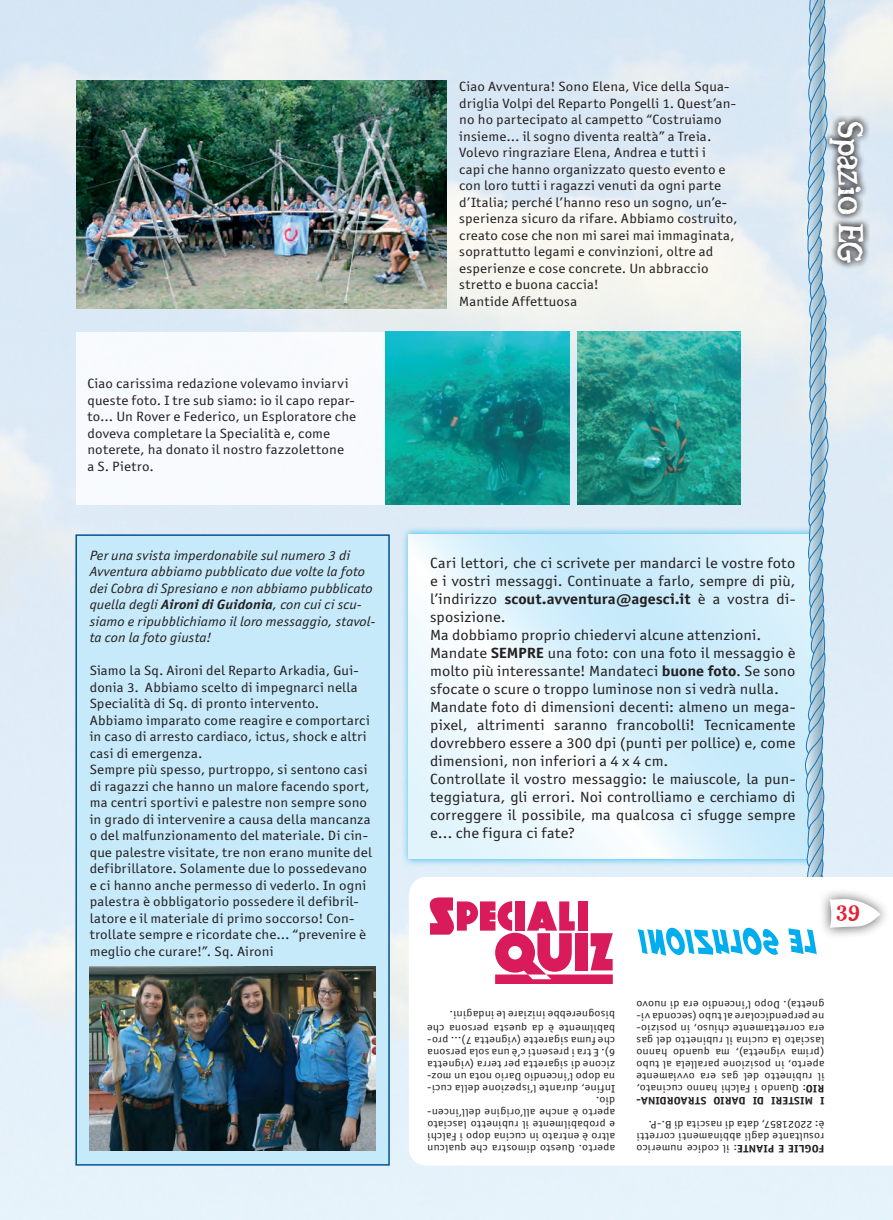
<style>
.page{position:relative;width:893px;height:1220px;background:#fff}
.page>*{position:absolute;margin:0;border:0;box-sizing:border-box;transform-origin:0 0}
.t1{font:27px "Seriffic Grunge";color:#fff}
.t2{font:18px "Seriffic Grunge";color:#e71d2e}
.Normale{font:14.85px/18px "Officina Sans ITC Std";letter-spacing:.01em;color:#231f20;text-align:justify;scale:1.11 1}
.Normale-2{font:13.5px/16.5px "Officina Sans ITC Std";letter-spacing:.015em;color:#231f20;scale:1.11 1}
.Normale-3{font:italic 13.5px/16.5px "Officina Sans ITC Std";letter-spacing:.005em;color:#231f20;scale:1.11 1}
.Normale-4{font:10.8px/12px "Officina Sans ITC Std";letter-spacing:.02em;color:#231f20;text-align:justify;scale:1.11 1}
.s1{font-weight:700}
</style>
<div class="page">
<img style="left:0;top:0;width:892px;height:1220px">
<svg style="left:408px;top:877px;width:484px;height:288px"></svg>
<div style="left:818px;top:888px;width:72px;height:50px;background:#231f20;opacity:.75"></div>
<svg style="left:829px;top:899px;width:51px;height:28px"></svg>
<div style="left:76px;top:332px;width:465px;height:173px;background:#f8fafd"></div>
<svg style="left:829px;top:114px;width:41px;height:156px;background:#9fa4aa"></svg>
<div style="left:427px;top:893px;width:185px;height:95px;background:#fff"></div>
<svg style="left:429px;top:897px;width:183px;height:87px"></svg>
<img style="left:76px;top:80px;width:370px;height:229px">
<img style="left:385px;top:332px;width:184px;height:173px">
<img style="left:577px;top:332px;width:162px;height:173px">
<div style="left:401px;top:526px;width:423px;height:340px;background:#00aeef;opacity:.75"></div>
<svg style="left:408px;top:534px;width:395px;height:325px"></svg>
<div style="left:76px;top:535px;width:313px;height:629px;background:#c6eafa"></div>
<div style="left:75px;top:534px;width:314px;height:631px;border:2px solid #015394"></div>
<img style="left:90px;top:966px;width:285px;height:184px">
<svg style="left:803px;top:0;width:26px;height:877px;background:#adcbde"></svg>
<svg style="left:637px;top:927px;width:179px;height:28px"></svg>
<p class="Normale-2" style="left:87px;top:375px;width:243px">Ciao carissima redazione volevamo inviarvi queste foto. I tre sub siamo: io il capo repar&shy;to... Un Rover e Federico, un Esploratore che doveva completare la Specialità e, come</p>
<p class="Normale-2" style="left:87px;top:441px;width:232px">noterete, ha donato il nostro fazzolettone</p>
<p class="Normale-2" style="left:87px;top:458px;width:61px">a S. Pietro.</p>
<p class="Normale-3" style="left:90px;top:547px;width:258px">Per una svista imperdonabile sul numero 3 di Avventura abbiamo pubblicato due volte la foto dei Cobra di Spresiano e non abbiamo pubblicato quella degli <span class="s1">Aironi di Guidonia</span>, con cui ci scu&shy;siamo e ripubblichiamo il loro messaggio, stavol&shy;ta con la foto giusta!</p>
<p class="Normale-2" style="left:90px;top:662px;width:244px;text-align:justify">Siamo la Sq. Aironi del Reparto Arkadia, Gui&shy;donia 3. Abbiamo scelto di impegnarci nella Specialità di Sq. di pronto intervento.</p>
<p class="Normale-2" style="left:90px;top:711px;width:254px">Abbiamo imparato come reagire e comportarci in caso di arresto cardiaco, ictus, shock e altri casi di emergenza.</p>
<p class="Normale-2" style="left:90px;top:761px;width:255px">Sempre più spesso, purtroppo, si sentono casi di ragazzi che hanno un malore facendo sport, ma centri sportivi e palestre non sempre sono in grado di intervenire a causa della mancanza o del malfunzionamento del materiale. Di cin&shy;que palestre visitate, tre non erano munite del defibrillatore. Solamente due lo possedevano e ci hanno anche permesso di vederlo. In ogni palestra è obbligatorio possedere il defibril&shy;latore e il materiale di primo soccorso! Con&shy;trollate sempre e ricordate che... “prevenire è meglio che curare!”. Sq. Aironi</p>
<p class="Normale-2" style="left:459px;top:78px;width:252px">Ciao Avventura! Sono Elena, Vice della Squa&shy;driglia Volpi del Reparto Pongelli 1. Quest’an&shy;no ho partecipato al campetto “Costruiamo insieme... il sogno diventa realtà” a Treia.<br>Volevo ringraziare Elena, Andrea e tutti i<br>capi che hanno organizzato questo evento e con loro tutti i ragazzi venuti da ogni parte d’Italia; perché l’hanno reso un sogno, un’e&shy;sperienza sicuro da rifare. Abbiamo costruito, creato cose che non mi sarei mai immaginata, soprattutto legami e convinzioni, oltre ad esperienze e cose concrete. Un abbraccio stretto e buona caccia!</p>
<p class="Normale-2" style="left:459px;top:293px;width:108px">Mantide Affettuosa</p>
<p class="t1" style="left:867px;top:121px;width:144px;rotate:90deg">Spazio EG</p>
<p class="Normale" style="left:430px;top:553px;width:330px">Cari lettori, che ci scrivete per mandarci le vostre foto e i vostri messaggi. Continuate a farlo, sempre di più, l’indirizzo <span class="s1">scout.avventura@agesci.it</span> è a vostra di&shy;sposizione.</p>
<p class="Normale" style="left:430px;top:625px;width:299px">Ma dobbiamo proprio chiedervi alcune attenzioni.</p>
<p class="Normale" style="left:430px;top:643px;width:330px">Mandate <span class="s1">SEMPRE</span> una foto: con una foto il messaggio è molto più interessante! Mandateci <span class="s1">buone foto</span>. Se sono sfocate o scure o troppo luminose non si vedrà nulla.</p>
<p class="Normale" style="left:430px;top:697px;width:330px">Mandate foto di dimensioni decenti: almeno un mega&shy;pixel, altrimenti saranno francobolli! Tecnicamente dovrebbero essere a 300 dpi (punti per pollice) e, come dimensioni, non inferiori a 4 x 4 cm.</p>
<p class="Normale" style="left:430px;top:769px;width:330px">Controllate il vostro messaggio: le maiuscole, la pun&shy;teggiatura, gli errori. Noi controlliamo e cerchiamo di correggere il possibile, ma qualcosa ci sfugge sempre e… che figura ci fate?</p>
<h2 class="t2" style="left:836px;top:901px;width:24px">39</h2>
<p class="Normale-4" style="left:615px;top:1020px;width:151px;rotate:-180deg">bisognerebbe iniziare le indagini.</p>
<p class="Normale-4" style="left:615px;top:1094px;width:171px;rotate:-180deg">Infine, durante l’ispezione della cuci&shy;na dopo l’incendio Dario nota un moz&shy;zicone di sigaretta per terra (vignetta 6). E tra i presenti c’è una sola persona che fuma sigarette (vignetta 7)… pro&shy;babilmente è da questa persona che</p>
<p class="Normale-4" style="left:615px;top:1154px;width:171px;rotate:-180deg">aperto. Questo dimostra che qualcun altro è entrato in cucina dopo i Falchi e probabilmente il rubinetto lasciato aperto è anche all’origine dell’incen&shy;dio.</p>
<p class="Normale-4" style="left:824px;top:1106px;width:171px;rotate:-180deg"><span class="s1">I MISTERI DI DARIO STRAORDINA-RIO</span>: Quando i Falchi hanno cucinato, il rubinetto del gas era ovviamente aperto, in posizione parallela al tubo (prima vignetta), ma quando hanno lasciato la cucina il rubinetto del gas era correttamente chiuso, in posizio&shy;ne perpendicolare al tubo (seconda vi&shy;gnetta). Dopo l’incendio era di nuovo</p>
<p class="Normale-4" style="left:824px;top:1154px;width:171px;rotate:-180deg"><span class="s1">FOGLIE E PIANTE</span>: il codice numerico rosultante dagli abbinamenti corretti è: 22021857, data di nascita di B.-P.</p>
</div>
